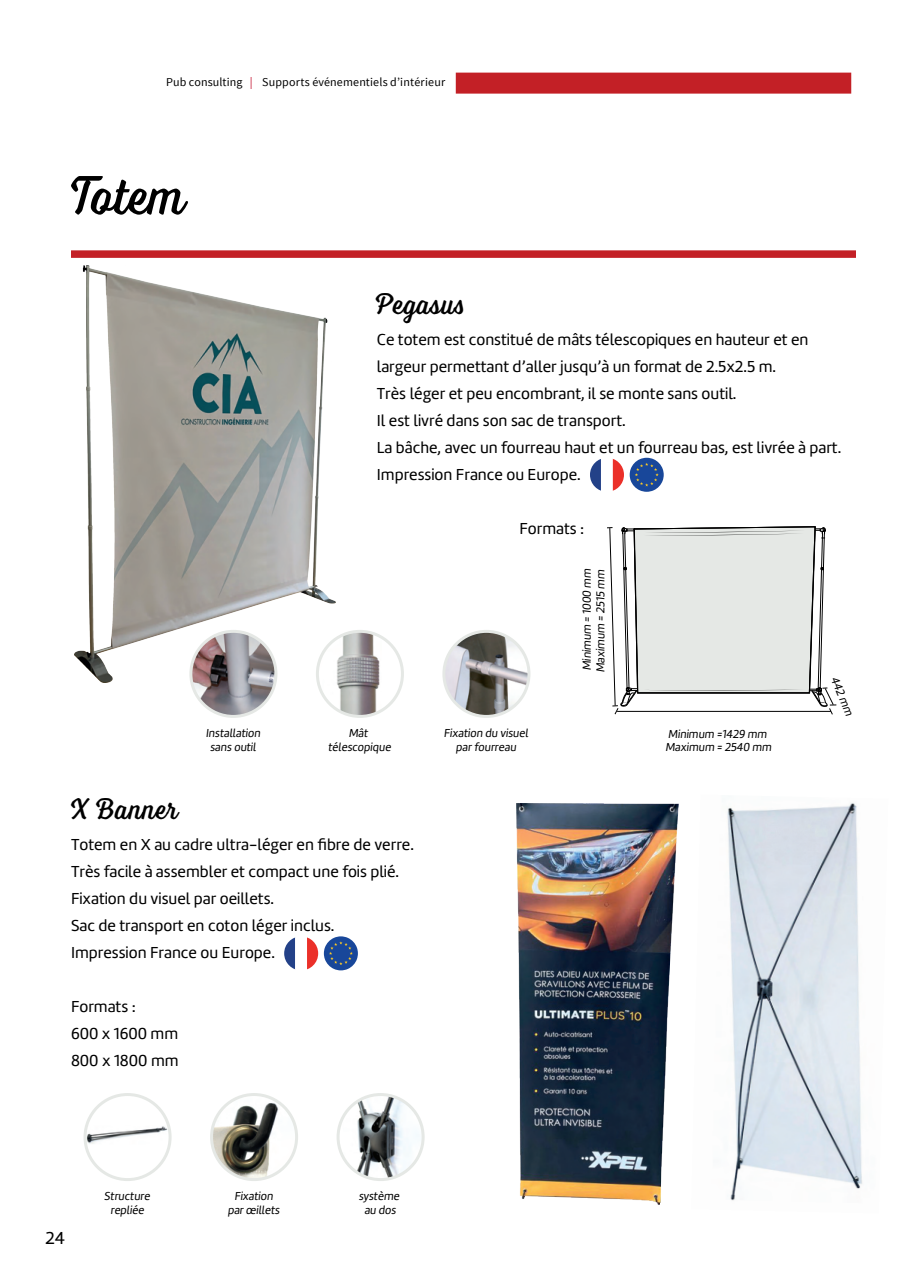
<style>
.page{position:relative;width:910px;height:1280px;background:#fff}
.page>*{position:absolute;margin:0;border:0;box-sizing:border-box;transform-origin:0 0}
.t1{font:300 55.5px "Voltage";letter-spacing:-.01em;color:#000}
.t2{font:300 30px "Voltage";letter-spacing:.01em;color:#000}
.t3{font:18px "Marine";color:#000}
.t4{font:16.5px/27px "Marine";color:#000}
.t5{font:12px/14.4px "Marine Regular Oblicua";color:#000;text-align:center}
.t6{font:12px "Source Sans Pro";letter-spacing:.015em;color:#000}
.s1{color:#c3102e}
</style>
<div class="page">
<div style="left:456px;top:73px;width:395px;height:21px;background:#c32026"></div>
<div style="left:71px;top:250px;width:785px;height:8px;background:#c32026"></div>
<img style="left:75px;top:266px;width:261px;height:417px">
<svg style="left:607px;top:526px;width:229px;height:189px"></svg>
<img style="left:444px;top:631px;width:85px;height:85px;border-radius:43px">
<img style="left:191px;top:631px;width:85px;height:85px;border-radius:43px">
<img style="left:317px;top:631px;width:85px;height:85px;border-radius:43px">
<div style="left:382px;top:631px;width:20px;height:85px;background:#fff"></div>
<div style="left:316px;top:630px;width:88px;height:88px;border:3px solid #e5e8e5;border-radius:50%"></div>
<div style="left:189px;top:630px;width:88px;height:88px;border:3px solid #e5e8e5;border-radius:50%"></div>
<div style="left:442px;top:630px;width:88px;height:88px;border:3px solid #e5e8e5;border-radius:50%"></div>
<img style="left:338px;top:1094px;width:85px;height:85px;border-radius:43px">
<img style="left:88px;top:1126px;width:80px;height:18px">
<img style="left:214px;top:1097px;width:83px;height:81px">
<div style="left:210px;top:1093px;width:88px;height:88px;border:3px solid #e5e8e5;border-radius:50%"></div>
<div style="left:84px;top:1093px;width:88px;height:88px;border:3px solid #e5e8e5;border-radius:50%"></div>
<div style="left:337px;top:1093px;width:88px;height:88px;border:3px solid #e5e8e5;border-radius:50%"></div>
<img style="left:727px;top:803px;width:136px;height:398px">
<img style="left:516px;top:804px;width:163px;height:400px">
<svg style="left:590px;top:459px;width:34px;height:32px"></svg>
<svg style="left:630px;top:458px;width:34px;height:34px"></svg>
<svg style="left:284px;top:937px;width:34px;height:33px"></svg>
<svg style="left:324px;top:936px;width:34px;height:34px"></svg>
<p class="t6" style="left:166px;top:75px;width:280px">Pub consulting <span class="s1">|</span> Supports événementiels d’intérieur</p>
<h1 class="t1" style="left:71px;top:162px;width:116px">Totem</h1>
<h2 class="t2" style="left:71px;top:791px;width:109px">X Banner</h2>
<h2 class="t2" style="left:376px;top:286px;width:91px">Pegasus</h2>
<p class="t4" style="left:377px;top:326px;width:466px">Ce totem est constitué de mâts télescopiques en hauteur et en largeur permettant d’aller jusqu’à un format de 2.5x2.5 m.<br>Très léger et peu encombrant, il se monte sans outil.<br>Il est livré dans son sac de transport.<br>La bâche, avec un fourreau haut et un fourreau bas, est livrée à part.<br>Impression France ou Europe.</p>
<p class="t4" style="left:519px;top:514px;width:66px">Formats :</p>
<p class="t5" style="left:206px;top:725px;width:56px">Installation sans outil</p>
<p class="t5" style="left:328px;top:725px;width:64px">Mât télescopique</p>
<p class="t5" style="left:444px;top:725px;width:86px">Fixation du visuel par fourreau</p>
<p class="t5" style="left:580px;top:672px;width:106px;line-height:13.8px;text-align:left;rotate:-90deg">Minimum = 1000 mm<br>Maximum = 2515 mm</p>
<p class="t5" style="left:666px;top:727px;width:108px;line-height:13.8px;text-align:left">Minimum =1429 mm<br>Maximum = 2540 mm</p>
<p class="t5" style="left:841px;top:675px;width:43px;rotate:68deg">442 mm</p>
<p class="t4" style="left:71px;top:831px;width:344px">Totem en X au cadre ultra-léger en fibre de verre.<br>Très facile à assembler et compact une fois plié.<br>Fixation du visuel par oeillets.<br>Sac de transport en coton léger inclus.<br>Impression France ou Europe.</p>
<p class="t4" style="left:71px;top:993px;width:109px">Formats :<br>600 x 1600 mm<br>800 x 1800 mm</p>
<p class="t3" style="left:46px;top:1226px;width:21px">24</p>
<p class="t5" style="left:105px;top:1188px;width:47px">Structure repliée</p>
<p class="t5" style="left:228px;top:1188px;width:54px">Fixation par œillets</p>
<p class="t5" style="left:359px;top:1188px;width:42px">système au dos</p>
</div>
